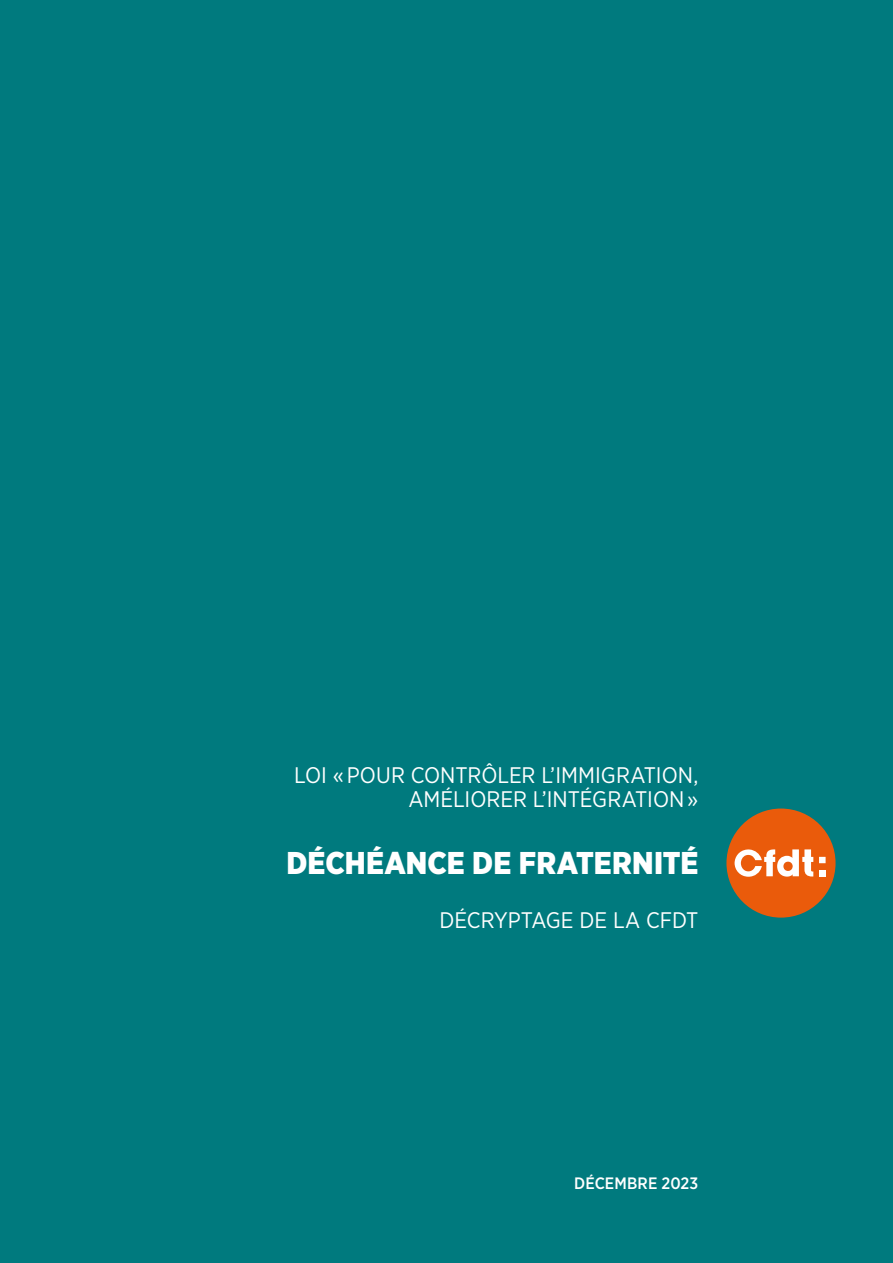
<style>
.page{position:relative;width:893px;height:1263px;background:#007a7e}
.page>*{position:absolute;margin:0;border:0;box-sizing:border-box;transform-origin:0 0}
.t1{font:900 31.5px "Gotham Narrow";letter-spacing:.005em;color:#fff}
.t2{font:22.5px/24px "Gotham Narrow";color:#fff;text-align:right}
.t3{font:500 16.5px "Gotham Narrow";letter-spacing:.01em;color:#fff}
</style>
<div class="page">
<div style="left:726px;top:808px;width:109px;height:110px;background:#ea5b0b;border-radius:50%"></div>
<div style="left:819px;top:857px;width:7px;height:6px;background:#fff"></div>
<div style="left:819px;top:870px;width:7px;height:6px;background:#fff"></div>
<svg style="left:735px;top:849px;width:78px;height:28px"></svg>
<p class="t2" style="left:294px;top:763px;width:406px">LOI « POUR CONTRÔLER L’IMMIGRATION,<br>AMÉLIORER L’INTÉGRATION »</p>
<h1 class="t1" style="left:286px;top:842px;width:413px">DÉCHÉANCE DE FRATERNITÉ</h1>
<p class="t2" style="left:440px;top:908px;width:260px">DÉCRYPTAGE DE LA CFDT</p>
<p class="t3" style="left:574px;top:1173px;width:126px">DÉCEMBRE 2023</p>
</div>
